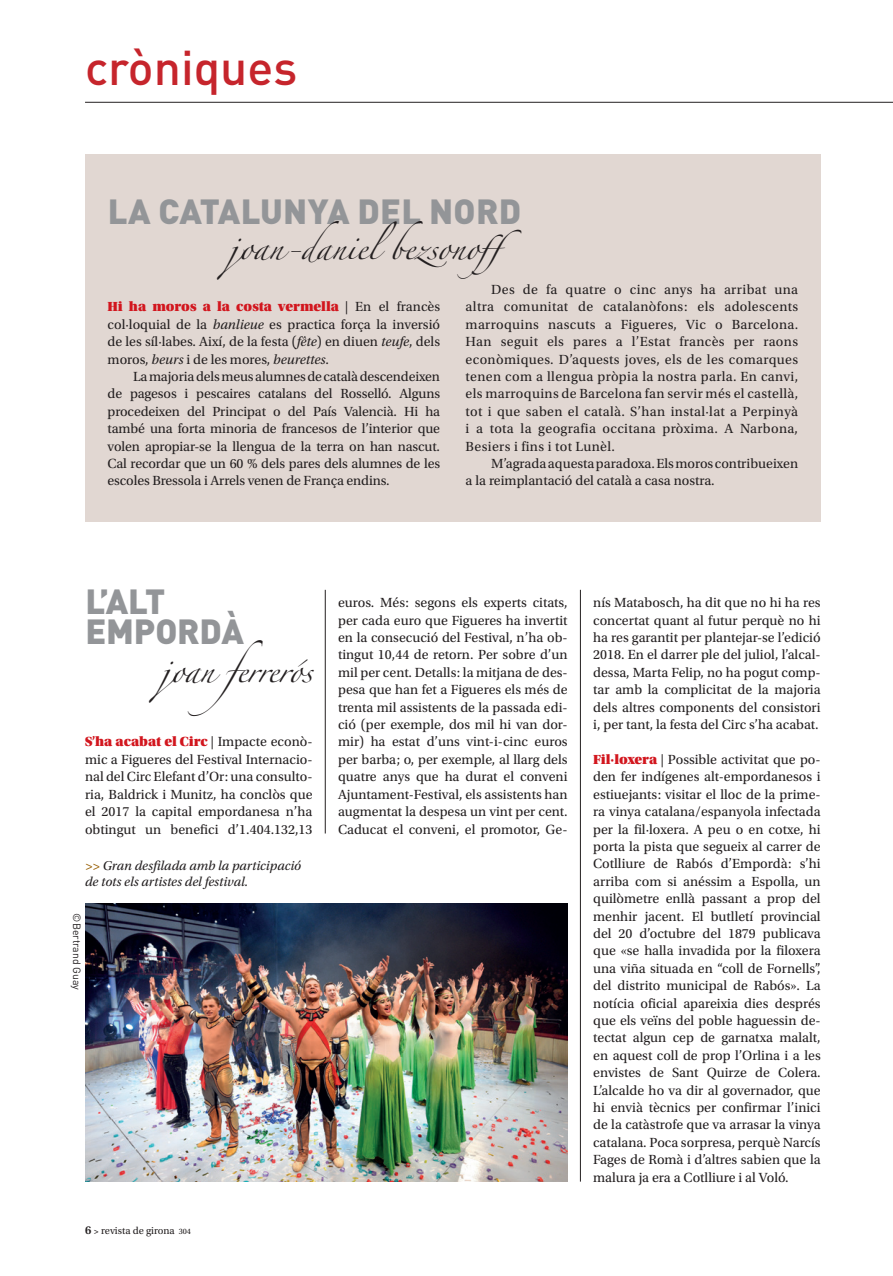
<style>
.page{position:relative;width:893px;height:1276px;background:#fff}
.page>*{position:absolute;margin:0;border:0;box-sizing:border-box;transform-origin:0 0}
.t1{font:500 48px "DIN Pro";color:#c6252c}
.Cro_Fotograf{font:900 34.5px "DIN Pro";letter-spacing:-.005em;color:#939598}
.t2{font:22.5px "Zapfino";letter-spacing:-.01em;color:#231f20}
.t3{font:13.95px/17.4px "Utopia Std";color:#231f20;text-align:justify}
.t4{font:italic 13.5px/16.2px "Utopia Std";color:#231f20}
.t5{font:10.5px "Utopia Std";color:#231f20}
.t6{font:10.5px "DIN Pro";color:#231f20}
.s1{font-family:"Utopia Std Black Headline";color:#d2161e}
.s2{font-style:italic}
.s3{color:#985f04}
.s4{font-weight:600;font-size:12px}
.s5{font-weight:600;font-size:9px}
.s6{font-size:8.25px}
</style>
<div class="page">
<div style="left:85px;top:155px;width:736px;height:367px;background:#e1d7d2"></div>
<img style="left:85px;top:903px;width:483px;height:278px">
<hr style="left:85px;top:102px;width:808px;height:1px;background:#231f20">
<hr style="left:580px;top:590px;width:1px;height:591px;background:#231f20">
<hr style="left:325px;top:590px;width:1px;height:243px;background:#231f20">
<p class="t1" style="left:85px;top:29px;width:214px">cròniques</p>
<p class="Cro_Fotograf" style="left:108px;top:182px;width:415px">LA CATALUNYA DEL NORD</p>
<p class="t2" style="left:229px;top:238px;width:316px">joan-danielbezsonoff</p>
<p class="t3" style="left:108px;top:298px;width:334px"><span class="s1">Hi ha moros a la costa vermella</span> | En el francès col·loquial de la <span class="s2">banlieue</span> es practica força la inversió de les síl·labes. Així, de la festa (<span class="s2">fête</span>) en diuen <span class="s2">teufe</span>, dels moros, <span class="s2">beurs</span> i de les mores, <span class="s2">beurettes</span>.</p>
<p class="t3" style="left:108px;top:368px;width:334px;text-indent:26px">La majoria dels meus alumnes de català descendeixen de pagesos i pescaires catalans del Rosselló. Alguns procedeixen del Principat o del País Valencià. Hi ha també una forta minoria de francesos de l’interior que volen apropiar-se la llengua de la terra on han nascut.<br>Cal recordar que un 60 % dels pares dels alumnes de les escoles Bressola i Arrels venen de França endins.</p>
<p class="t3" style="left:466px;top:281px;width:334px;text-indent:26px">Des de fa quatre o cinc anys ha arribat una altra comunitat de catalanòfons: els adolescents marroquins nascuts a Figueres, Vic o Barcelona.<br>Han seguit els pares a l’Estat francès per raons econòmiques. D’aquests joves, els de les comarques tenen com a llengua pròpia la nostra parla. En canvi, els marroquins de Barcelona fan servir més el castellà, tot i que saben el català. S’han instal·lat a Perpinyà i a tota la geografia occitana pròxima. A Narbona, Besiers i fins i tot Lunèl.</p>
<p class="t3" style="left:466px;top:455px;width:334px;text-indent:26px">M’agrada aquesta paradoxa. Els moros contribueixen a la reimplantació del català a casa nostra.</p>
<p class="Cro_Fotograf" style="left:85px;top:572px;width:81px">L’ALT</p>
<p class="Cro_Fotograf" style="left:85px;top:602px;width:160px">EMPORDÀ</p>
<p class="t2" style="left:161px;top:661px;width:153px">joan ferrerós</p>
<p class="t3" style="left:85px;top:733px;width:229px"><span class="s1">S’ha acabat el Circ</span> | Impacte econò&shy;mic a Figueres del Festival Internacio&shy;nal del Circ Elefant d’Or: una consulto&shy;ria, Baldrick i Munitz, ha conclòs que el 2017 la capital empordanesa n’ha obtingut un benefici d’1.404.132,13</p>
<p class="t4" style="left:85px;top:857px;width:218px"><span class="s3">&gt;&gt;</span> Gran desfilada amb la participació de tots els artistes del festival.</p>
<p class="t6" style="left:85px;top:913px;width:78px;rotate:90deg">©Bertrand Guay</p>
<p class="t5" style="left:85px;top:1224px;width:108px"><span class="s4">6</span> <span class="s5">&gt;</span> revista de girona <span class="s6">304</span></p>
<p class="t3" style="left:338px;top:594px;width:231px">euros. Més: segons els experts citats, per cada euro que Figueres ha invertit en la consecució del Festival, n’ha ob&shy;tingut 10,44 de retorn. Per sobre d’un mil per cent. Detalls: la mitjana de des&shy;pesa que han fet a Figueres els més de trenta mil assistents de la passada edi&shy;ció (per exemple, dos mil hi van dor&shy;mir) ha estat d’uns vint-i-cinc euros per barba; o, per exemple, al llarg dels quatre anys que ha durat el conveni Ajuntament-Festival, els assistents han augmentat la despesa un vint per cent.<br>Caducat el conveni, el promotor, Ge-</p>
<p class="t3" style="left:593px;top:594px;width:229px">nís Matabosch, ha dit que no hi ha res concertat quant al futur perquè no hi ha res garantit per plantejar-se l’edició 2018. En el darrer ple del juliol, l’alcal&shy;dessa, Marta Felip, no ha pogut comp&shy;tar amb la complicitat de la majoria dels altres components del consistori i, per tant, la festa del Circ s’ha acabat.</p>
<p class="t3" style="left:593px;top:751px;width:229px"><span class="s1">Fil·loxera</span> | Possible activitat que po&shy;den fer indígenes alt-empordanesos i estiuejants: visitar el lloc de la prime&shy;ra vinya catalana/espanyola infectada per la fil·loxera. A peu o en cotxe, hi porta la pista que segueix al carrer de Cotlliure de Rabós d’Empordà: s’hi arriba com si anéssim a Espolla, un quilòmetre enllà passant a prop del menhir jacent. El butlletí provincial del 20 d’octubre del 1879 publicava que «se halla invadida por la filoxera una viña situada en “coll de Fornells”, del distrito municipal de Rabós». La notícia oficial apareixia dies després que els veïns del poble haguessin de&shy;tectat algun cep de garnatxa malalt, en aquest coll de prop l’Orlina i a les envistes de Sant Quirze de Colera.<br>L’alcalde ho va dir al governador, que hi envià tècnics per confirmar l’inici de la catàstrofe que va arrasar la vinya catalana. Poca sorpresa, perquè Narcís Fages de Romà i d’altres sabien que la malura ja era a Cotlliure i al Voló.</p>
</div>
